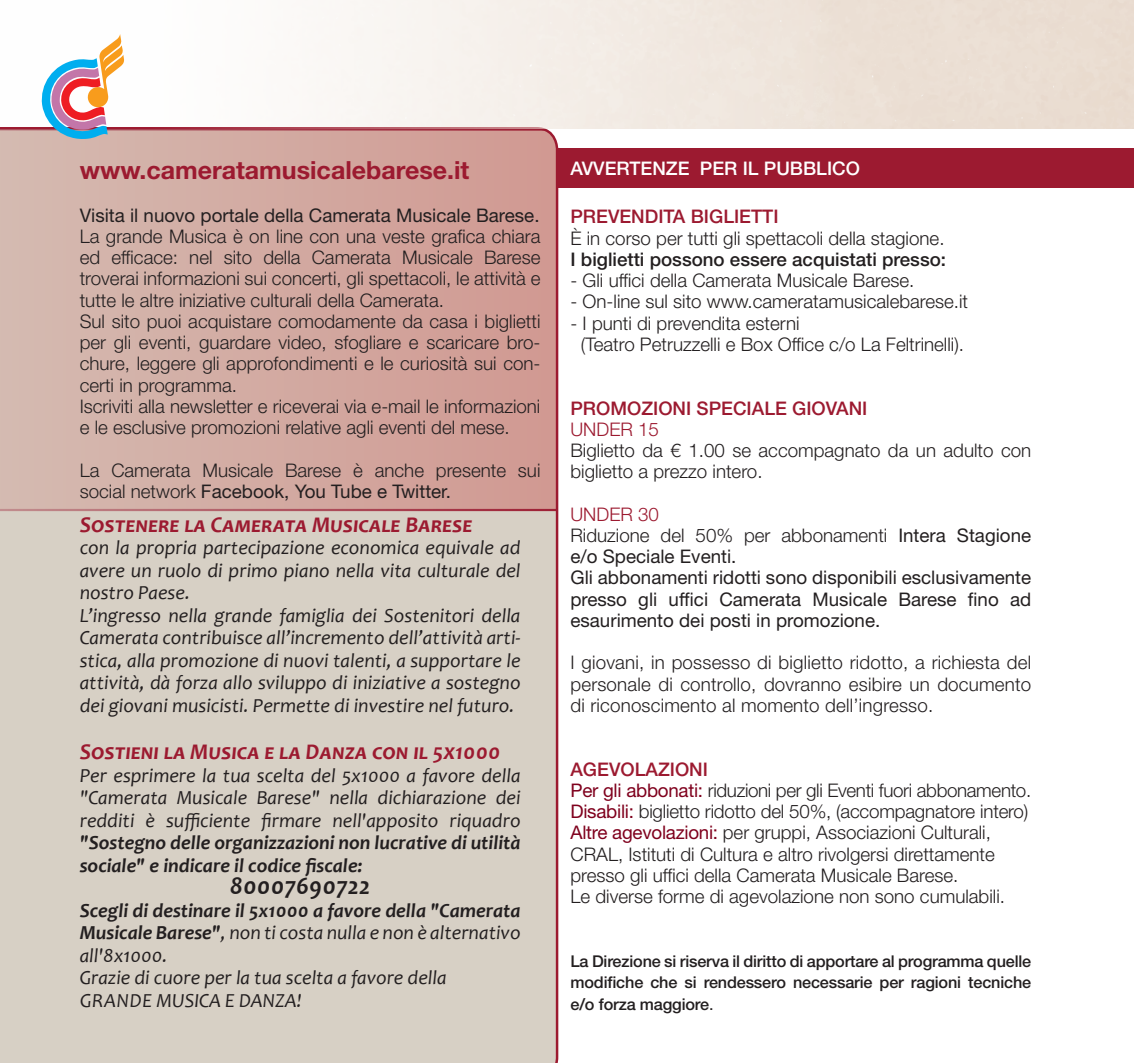
<style>
.page{position:relative;width:1134px;height:1063px;background:#fff}
.page>*{position:absolute;margin:0;border:0;box-sizing:border-box;transform-origin:0 0}
.t1{font:700 25px "Helvetica Neue LT Std";color:#9c1a30}
.t2{font:italic 700 25px "Candara";color:#231f20}
.t3{font:italic 700 22.5px "Candara";color:#9c1a30}
.t4{font:italic 700 22.5px "Candara";letter-spacing:.055em;color:#9c1a30}
.t5{font:italic 20px/22.5px "Candara";color:#231f20}
.t6{font:italic 700 20px/22.5px "Candara";color:#231f20}
.t7{font:300 18.75px/21.2px "Helvetica Neue LT Std";color:#231f20}
.t8{font:18.75px/21.2px "Helvetica Neue LT Std";color:#231f20}
.t9{font:500 18.75px "Helvetica Neue LT Std";color:#9c1a30}
.t10{font:500 18.75px "Helvetica Neue LT Std";color:#231f20}
.t11{font:500 18.75px "Helvetica Neue LT Std";color:#fff}
.t12{font:300 18.75px "Helvetica Neue LT Std";color:#9c1a30}
.t13{font:500 16.25px/21.2px "Helvetica Neue LT Std";letter-spacing:-.01em;color:#231f20;text-align:justify}
.s1{font-weight:400}
.s2{font-weight:700}
.s3{font-weight:300;color:#9c1a30}
.s4{font-weight:300}
.s5{font-weight:500;color:#9c1a30}
.s6{font-weight:400;color:#7f011d}
</style>
<div class="page">
<div style="left:539px;top:148px;width:595px;height:40px;background:#9c1a30"></div>
<svg style="left:0;top:129px;width:559px;height:934px;background:#d5bfb6"></svg>
<img style="left:0;top:0;width:1134px;height:129px">
<svg style="left:39px;top:34px;width:85px;height:107px"></svg>
<h1 class="t1" style="left:80px;top:155px;width:391px">www.cameratamusicalebarese.it</h1>
<p class="t8" style="left:80px;top:204px;width:461px">Visita il nuovo portale della Camerata Musicale Barese.</p>
<p class="t7" style="left:80px;top:225px;width:462px">La grande Musica è on line con una veste grafica chiara ed efficace: nel sito della Camerata Musicale Barese troverai informazioni sui concerti, gli spettacoli, le attività e tutte le altre iniziative culturali della Camerata.<br>Sul sito puoi acquistare comodamente da casa i biglietti per gli eventi, guardare video, sfogliare e scaricare bro&shy;chure, leggere gli approfondimenti e le curiosità sui con&shy;certi in programma.<br>Iscriviti alla newsletter e riceverai via e-mail le informazioni e le esclusive promozioni relative agli eventi del mese.</p>
<p class="t7" style="left:80px;top:459px;width:462px">La Camerata Musicale Barese è anche presente sui social network <span class="s1">Facebook, You Tube e Twitter.</span></p>
<p class="t4" style="left:80px;top:511px;width:394px">Sostenere la Camerata Musicale Barese</p>
<p class="t5" style="left:80px;top:537px;width:442px">con la propria partecipazione economica equivale ad avere un ruolo di primo piano nella vita culturale del nostro Paese.<br>L’ingresso nella grande famiglia dei Sostenitori della Camerata contribuisce all’incremento dell’attività arti&shy;stica, alla promozione di nuovi talenti, a supportare le attività, dà forza allo sviluppo di iniziative a sostegno dei giovani musicisti. Permette di investire nel futuro.</p>
<p class="t3" style="left:80px;top:738px;width:422px">Sostieni la Musica e la Danza con il 5x1000</p>
<p class="t5" style="left:80px;top:764px;width:442px;text-align:justify">Per esprimere la tua scelta del 5x1000 a favore della "Camerata Musicale Barese" nella dichiarazione dei redditi è sufficiente firmare nell'apposito riquadro</p>
<p class="t6" style="left:80px;top:832px;width:442px">"Sostegno delle organizzazioni non lucrative di utilità sociale" e indicare il codice fiscale:</p>
<h1 class="t2" style="left:230px;top:871px;width:142px">80007690722</h1>
<p class="t5" style="left:80px;top:899px;width:442px"><span class="s2">Scegli di destinare il 5x1000 a favore della "Camerata Musicale Barese"</span>, non ti costa nulla e non è alternativo all'8x1000.<br>Grazie di cuore per la tua scelta a favore della GRANDE MUSICA E DANZA!</p>
<p class="t11" style="left:570px;top:157px;width:291px">AVVERTENZE PER IL PUBBLICO</p>
<p class="t9" style="left:570px;top:205px;width:210px">PREVENDITA BIGLIETTI</p>
<p class="t7" style="left:570px;top:227px;width:376px">È in corso per tutti gli spettacoli della stagione.</p>
<p class="t10" style="left:570px;top:248px;width:377px">I biglietti possono essere acquistati presso:</p>
<p class="t7" style="left:570px;top:269px;width:345px">- Gli uffici della Camerata Musicale Barese.</p>
<p class="t7" style="left:570px;top:291px;width:399px">- On-line sul sito www.cameratamusicalebarese.it</p>
<p class="t7" style="left:581px;top:312px;width:385px;text-indent:-10px">- I punti di prevendita esterni<br>(Teatro Petruzzelli e Box Office c/o La Feltrinelli).</p>
<p class="t9" style="left:570px;top:397px;width:298px">PROMOZIONI SPECIALE GIOVANI</p>
<p class="t12" style="left:570px;top:418px;width:90px">UNDER 15</p>
<p class="t7" style="left:570px;top:439px;width:462px">Biglietto da € 1.00 se accompagnato da un adulto con biglietto a prezzo intero.</p>
<p class="t8" style="left:570px;top:503px;width:462px"><span class="s3">UNDER 30<br></span><span class="s4">Riduzione del 50% per abbonamenti</span> Intera Stagione e/o Speciale Eventi.<br>Gli abbonamenti ridotti sono disponibili esclusivamente presso gli uffici Camerata Musicale Barese fino ad esaurimento dei posti in promozione.</p>
<p class="t7" style="left:570px;top:652px;width:462px;text-align:justify">I giovani, in possesso di biglietto ridotto, a richiesta del personale di controllo, dovranno esibire un documento di riconoscimento al momento dell’ingresso.</p>
<p class="t7" style="left:570px;top:758px;width:462px"><span class="s5">AGEVOLAZIONI<br></span><span class="s6">Per gli abbonati:</span> riduzioni per gli Eventi fuori abbonamento.<br><span class="s6">Disabili:</span> biglietto ridotto del 50%, (accompagnatore intero)<br><span class="s6">Altre agevolazioni:</span> per gruppi, Associazioni Culturali, CRAL, Istituti di Cultura e altro rivolgersi direttamente presso gli uffici della Camerata Musicale Barese.<br>Le diverse forme di agevolazione non sono cumulabili.</p>
<p class="t13" style="left:570px;top:951px;width:462px">La Direzione si riserva il diritto di apportare al programma quelle modifiche che si rendessero necessarie per ragioni tecniche e/o forza maggiore<span class="s1">.</span></p>
</div>
